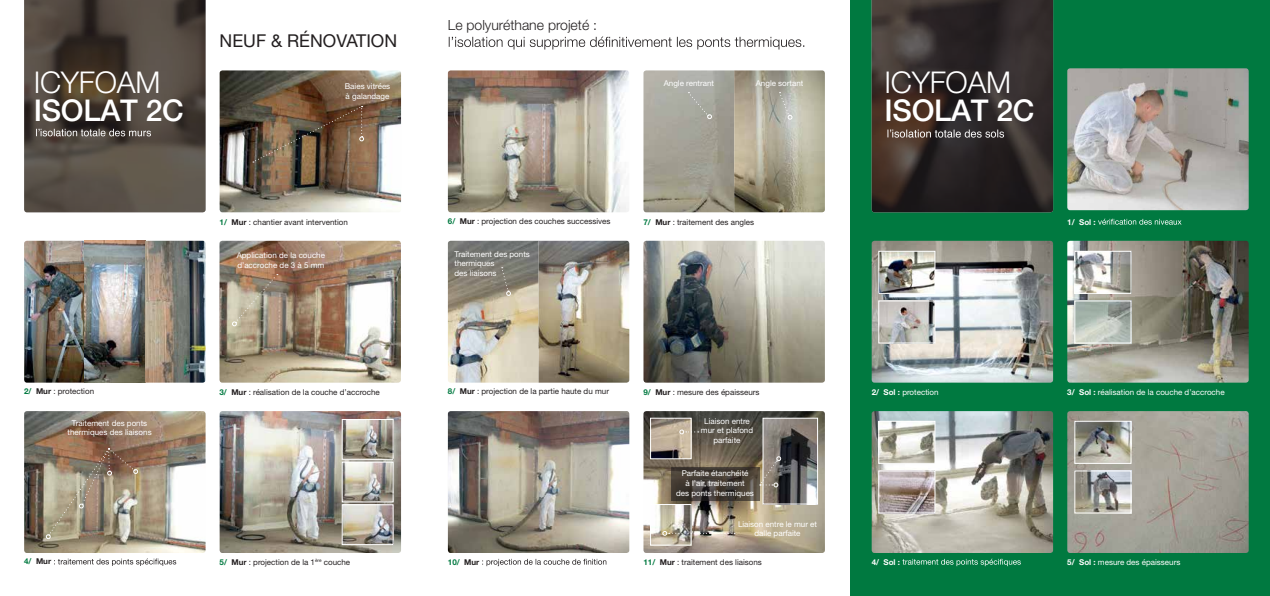
<style>
.page{position:relative;width:1270px;height:596px;background:#fff}
.page>*{position:absolute;margin:0;border:0;box-sizing:border-box;transform-origin:0 0}
.t1{font:500 30px "Helvetica Neue LT Pro";letter-spacing:-.01em;color:#fff}
.t2{font:300 30px "Helvetica Neue LT Pro";letter-spacing:-.01em;color:#fff}
.t3{font:17.7px "Helvetica Neue LT Pro";color:#231f20}
.t4{font:300 14px "Helvetica Neue LT Pro";color:#231f20}
.t5{font:8px/9.6px "Helvetica Neue LT Pro";color:#fff;text-align:center}
.t6{font:8px "Helvetica Neue LT Pro";color:#231f20}
.t7{font:700 8px "Helvetica Neue LT Pro";color:#fff}
.t8{font:700 8px "Helvetica Neue LT Pro";color:#007940}
.t9{font:700 8px "Helvetica Neue LT Pro";color:#231f20}
.s1{font-weight:700;color:#007940}
.s2{font-weight:700}
.s3{color:#007940}
.s4{color:#231f20}
</style>
<div class="page">
<div style="left:850px;top:0;width:420px;height:595px;background:#007940"></div>
<img style="left:872px;top:0;width:181px;height:212px">
<img style="left:872px;top:241px;width:181px;height:141px">
<img style="left:880px;top:253px;width:53px;height:38px">
<div style="left:878px;top:251px;width:57px;height:42px;border:1px solid #fff"></div>
<img style="left:880px;top:302px;width:53px;height:39px">
<div style="left:878px;top:300px;width:57px;height:43px;border:1px solid #fff"></div>
<img style="left:1067px;top:241px;width:182px;height:141px">
<img style="left:1067px;top:68px;width:182px;height:142px">
<img style="left:1077px;top:253px;width:52px;height:38px">
<div style="left:1075px;top:251px;width:56px;height:42px;border:1px solid #fff"></div>
<img style="left:1077px;top:302px;width:52px;height:39px">
<div style="left:1075px;top:300px;width:56px;height:43px;border:1px solid #fff"></div>
<img style="left:872px;top:411px;width:181px;height:141px">
<img style="left:880px;top:423px;width:53px;height:38px">
<div style="left:878px;top:421px;width:57px;height:42px;border:1px solid #fff"></div>
<img style="left:880px;top:472px;width:53px;height:39px">
<div style="left:878px;top:470px;width:57px;height:43px;border:1px solid #fff"></div>
<img style="left:1067px;top:411px;width:182px;height:141px">
<img style="left:1077px;top:423px;width:52px;height:38px">
<div style="left:1075px;top:421px;width:56px;height:42px;border:1px solid #fff"></div>
<img style="left:1077px;top:472px;width:52px;height:39px">
<div style="left:1075px;top:470px;width:56px;height:43px;border:1px solid #fff"></div>
<svg style="left:1098px;top:219px;width:84px;height:5px"></svg>
<svg style="left:902px;top:558px;width:119px;height:8px"></svg>
<img style="left:220px;top:70px;width:181px;height:142px">
<img style="left:249px;top:106px;width:115px;height:59px">
<img style="left:220px;top:241px;width:181px;height:141px">
<img style="left:24px;top:241px;width:182px;height:141px">
<svg style="left:232px;top:274px;width:46px;height:52px;background:#ad9f89"></svg>
<img style="left:24px;top:411px;width:182px;height:141px">
<img style="left:220px;top:411px;width:181px;height:141px">
<img style="left:344px;top:421px;width:47px;height:36px">
<div style="left:342px;top:419px;width:51px;height:40px;border:1px solid #fff"></div>
<img style="left:344px;top:463px;width:47px;height:37px">
<div style="left:342px;top:461px;width:51px;height:41px;border:1px solid #fff"></div>
<img style="left:344px;top:506px;width:47px;height:36px">
<div style="left:342px;top:504px;width:51px;height:40px;border:1px solid #fff"></div>
<svg style="left:46px;top:448px;width:92px;height:91px;background:#9f907b"></svg>
<img style="left:24px;top:0;width:182px;height:212px">
<svg style="left:54px;top:558px;width:122px;height:7px"></svg>
<svg style="left:449px;top:37px;width:355px;height:12px"></svg>
<img style="left:448px;top:70px;width:181px;height:142px">
<img style="left:643px;top:70px;width:182px;height:142px">
<svg style="left:688px;top:92px;width:24px;height:27px"></svg>
<svg style="left:779px;top:92px;width:13px;height:28px"></svg>
<img style="left:643px;top:241px;width:182px;height:141px">
<img style="left:448px;top:241px;width:181px;height:141px">
<svg style="left:501px;top:267px;width:10px;height:29px"></svg>
<img style="left:448px;top:411px;width:181px;height:141px">
<img style="left:643px;top:411px;width:182px;height:141px">
<img style="left:652px;top:420px;width:37px;height:37px">
<div style="left:650px;top:418px;width:41px;height:41px;border:1px solid #fff"></div>
<img style="left:765px;top:420px;width:51px;height:82px">
<div style="left:763px;top:418px;width:55px;height:86px;border:1px solid #fff"></div>
<img style="left:652px;top:506px;width:37px;height:37px">
<div style="left:650px;top:504px;width:41px;height:41px;border:1px solid #fff"></div>
<svg style="left:671px;top:466px;width:88px;height:34px;background:#473f37"></svg>
<svg style="left:679px;top:429px;width:20px;height:5px"></svg>
<svg style="left:662px;top:530px;width:73px;height:5px"></svg>
<svg style="left:760px;top:456px;width:21px;height:31px"></svg>
<svg style="left:482px;top:558px;width:124px;height:8px"></svg>
<svg style="left:36px;top:129px;width:115px;height:7px"></svg>
<svg style="left:887px;top:129px;width:117px;height:9px"></svg>
<h1 class="t2" style="left:34px;top:64px;width:128px">ICYFOAM</h1>
<h1 class="t1" style="left:34px;top:92px;width:152px">ISOLAT 2C</h1>
<h2 class="t3" style="left:220px;top:30px;width:179px">NEUF &amp; RÉNOVATION</h2>
<p class="t5" style="left:345px;top:81px;width:47px;text-align:left">Baies vitrées à galandage</p>
<h3 class="t4" style="left:448px;top:16px;width:151px">Le polyuréthane projeté :</h3>
<p class="t5" style="left:664px;top:78px;width:52px">Angle rentrant</p>
<p class="t5" style="left:756px;top:78px;width:49px">Angle sortant</p>
<h1 class="t2" style="left:884px;top:64px;width:128px">ICYFOAM</h1>
<h1 class="t1" style="left:884px;top:92px;width:152px">ISOLAT 2C</h1>
<p class="t6" style="left:220px;top:217px;width:130px"><span class="s1">1/</span> <span class="s2">Mur</span> : chantier avant intervention</p>
<p class="t6" style="left:448px;top:216px;width:164px"><span class="s1">6/</span> <span class="s2">Mur</span> : projection des couches successives</p>
<p class="t6" style="left:643px;top:217px;width:112px"><span class="s1">7/</span> <span class="s2">Mur</span> : traitement des angles</p>
<p class="t7" style="left:1067px;top:216px;width:30px">1/ Sol :</p>
<p class="t5" style="left:237px;top:250px;width:90px;text-align:left">Application de la couche d’accroche de 3 à 5 mm</p>
<p class="t5" style="left:455px;top:249px;width:77px;text-align:left">Traitement des ponts thermiques<br>des liaisons</p>
<p class="t6" style="left:24px;top:386px;width:71px"><span class="s1">2/</span> <span class="s2">Mur</span> : protection</p>
<p class="t6" style="left:220px;top:386px;width:162px"><span class="s1">3/</span> <span class="s2">Mur</span> : réalisation de la couche d’accroche</p>
<p class="t6" style="left:448px;top:386px;width:163px"><span class="s1">8/</span> <span class="s2">Mur</span> : projection de la partie haute du mur</p>
<p class="t6" style="left:643px;top:386px;width:118px"><span class="s1">9/</span> <span class="s2">Mur</span> : mesure des épaisseurs</p>
<p class="t5" style="left:872px;top:386px;width:68px"><span class="s2">2/ Sol :</span> protection</p>
<p class="t5" style="left:1067px;top:386px;width:159px"><span class="s2">3/ Sol :</span> réalisation de la couche d’accroche</p>
<p class="t5" style="left:68px;top:417px;width:86px">Traitement des ponts thermiques des liaisons</p>
<p class="t5" style="left:701px;top:415px;width:54px">Liaison entre mur et plafond parfaite</p>
<p class="t5" style="left:676px;top:468px;width:79px">Parfaite étanchéité<br>à l’air, traitement<br>des ponts thermiques</p>
<p class="t5" style="left:738px;top:518px;width:81px">Liaison entre le mur et dalle parfaite</p>
<p class="t9" style="left:24px;top:556px;width:28px"><span class="s3">4/</span> Mur</p>
<p class="t6" style="left:220px;top:556px;width:132px"><span class="s1">5/</span> <span class="s2">Mur</span> : projection de la 1<sup>ère</sup> couche</p>
<p class="t8" style="left:448px;top:556px;width:33px">10/ <span class="s4">Mur</span></p>
<p class="t6" style="left:643px;top:556px;width:120px"><span class="s1">11/</span> <span class="s2">Mur</span> : traitement des liaisons</p>
<p class="t7" style="left:872px;top:556px;width:30px">4/ Sol :</p>
<p class="t5" style="left:1067px;top:556px;width:115px"><span class="s2">5/ Sol :</span> mesure des épaisseurs</p>
</div>
